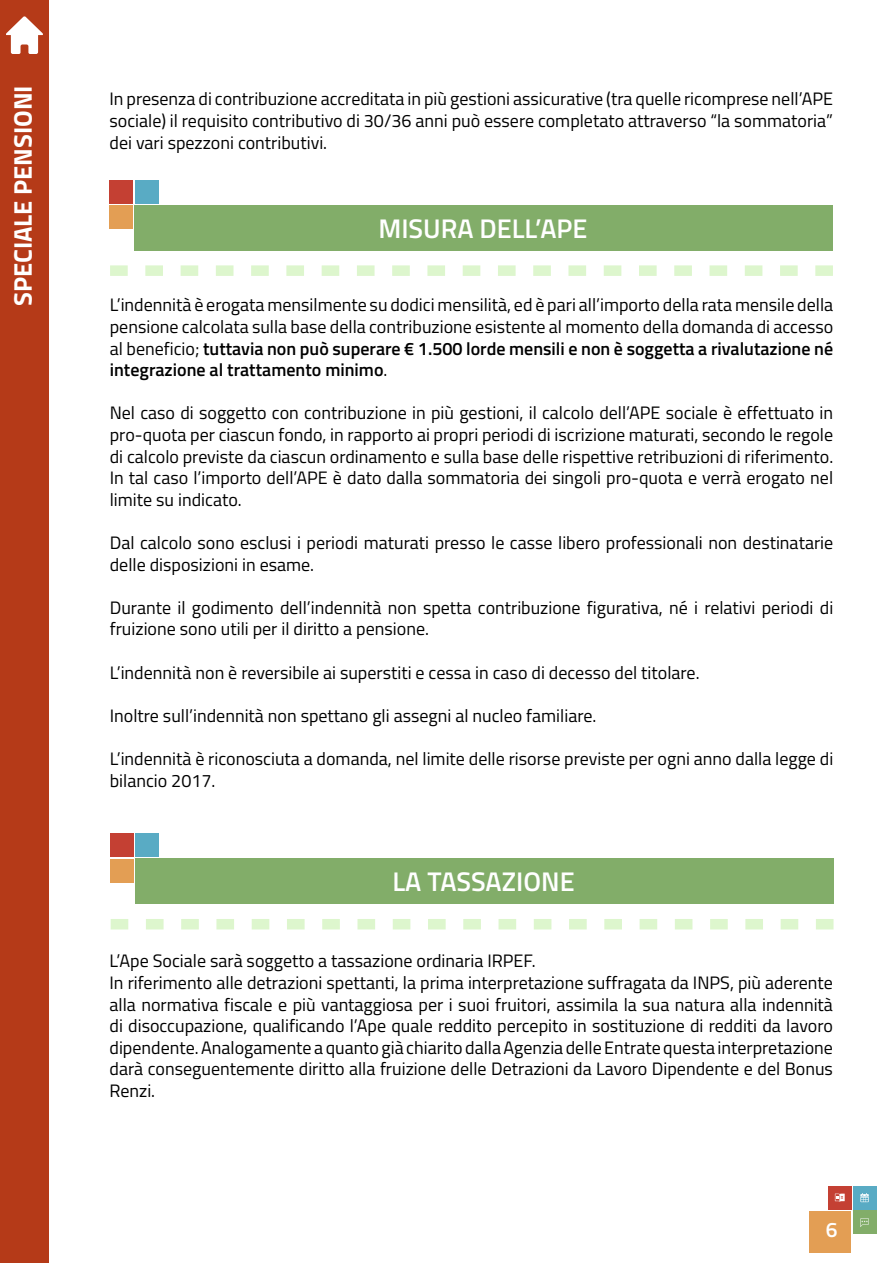
<style>
.page{position:relative;width:893px;height:1263px;background:#fff}
.page>*{position:absolute;margin:0;border:0;box-sizing:border-box;transform-origin:0 0}
.t1{font:600 27px "Titillium Web";color:#fff}
.t2{font:700 25.5px "Titillium Web";color:#fff}
.t3{font:600 21px "Titillium Web";color:#fff}
.t4{font:18px/21.6px "Titillium Web";color:#000}
.s1{font-weight:600}
</style>
<div class="page">
<div style="left:809px;top:1211px;width:42px;height:42px;background:#e39e54"></div>
<div style="left:828px;top:1186px;width:23px;height:23px;background:#c44033"></div>
<svg style="left:835px;top:1193px;width:10px;height:8px"></svg>
<div style="left:853px;top:1186px;width:23px;height:23px;background:#59abc4"></div>
<div style="left:853px;top:1211px;width:23px;height:23px;background:#82ad69"></div>
<svg style="left:860px;top:1193px;width:9px;height:9px"></svg>
<svg style="left:860px;top:1218px;width:9px;height:9px"></svg>
<div style="left:0;top:0;width:49px;height:1263px;background:#b53a18"></div>
<svg style="left:6px;top:16px;width:37px;height:38px"></svg>
<div style="left:110px;top:205px;width:23px;height:24px;background:#e39e54"></div>
<div style="left:110px;top:180px;width:23px;height:24px;background:#c44033"></div>
<div style="left:135px;top:180px;width:23px;height:24px;background:#59abc4"></div>
<div style="left:135px;top:205px;width:698px;height:45px;background:#82ad69"></div>
<svg style="left:110px;top:265px;width:723px;height:11px"></svg>
<div style="left:110px;top:859px;width:24px;height:24px;background:#e39e54"></div>
<div style="left:110px;top:834px;width:24px;height:23px;background:#c44033"></div>
<div style="left:135px;top:834px;width:24px;height:23px;background:#59abc4"></div>
<div style="left:135px;top:859px;width:698px;height:45px;background:#82ad69"></div>
<svg style="left:111px;top:919px;width:722px;height:10px"></svg>
<h2 class="t2" style="left:3px;top:306px;width:222px;rotate:-90deg">SPECIALE PENSIONI</h2>
<p class="t4" style="left:110px;top:87px;width:725px;text-align:justify">In presenza di contribuzione accreditata in più gestioni assicurative (tra quelle ricomprese nell’APE sociale) il requisito contributivo di 30/36 anni può essere completato attraverso “la sommatoria” dei vari spezzoni contributivi.</p>
<h1 class="t1" style="left:378px;top:208px;width:211px">MISURA DELL’APE</h1>
<p class="t4" style="left:110px;top:293px;width:725px;text-align:justify">L’indennità è erogata mensilmente su dodici mensilità, ed è pari all’importo della rata mensile della pensione calcolata sulla base della contribuzione esistente al momento della domanda di accesso al beneficio; <span class="s1">tuttavia non può superare € 1.500 lorde mensili e non è soggetta a rivalutazione né integrazione al trattamento minimo</span>.</p>
<p class="t4" style="left:110px;top:401px;width:725px;text-align:justify">Nel caso di soggetto con contribuzione in più gestioni, il calcolo dell’APE sociale è effettuato in pro-quota per ciascun fondo, in rapporto ai propri periodi di iscrizione maturati, secondo le regole di calcolo previste da ciascun ordinamento e sulla base delle rispettive retribuzioni di riferimento.<br>In tal caso l’importo dell’APE è dato dalla sommatoria dei singoli pro-quota e verrà erogato nel limite su indicato.</p>
<p class="t4" style="left:110px;top:531px;width:725px">Dal calcolo sono esclusi i periodi maturati presso le casse libero professionali non destinatarie delle disposizioni in esame.</p>
<p class="t4" style="left:110px;top:596px;width:725px">Durante il godimento dell’indennità non spetta contribuzione figurativa, né i relativi periodi di fruizione sono utili per il diritto a pensione.</p>
<p class="t4" style="left:110px;top:660px;width:591px">L’indennità non è reversibile ai superstiti e cessa in caso di decesso del titolare.</p>
<p class="t4" style="left:110px;top:704px;width:488px">Inoltre sull’indennità non spettano gli assegni al nucleo familiare.</p>
<p class="t4" style="left:110px;top:747px;width:725px">L’indennità è riconosciuta a domanda, nel limite delle risorse previste per ogni anno dalla legge di bilancio 2017.</p>
<h1 class="t1" style="left:392px;top:862px;width:184px">LA TASSAZIONE</h1>
<p class="t4" style="left:110px;top:949px;width:725px">L’Ape Sociale sarà soggetto a tassazione ordinaria IRPEF.<br>In riferimento alle detrazioni spettanti, la prima interpretazione suffragata da INPS, più aderente alla normativa fiscale e più vantaggiosa per i suoi fruitori, assimila la sua natura alla indennità di disoccupazione, qualificando l’Ape quale reddito percepito in sostituzione di redditi da lavoro dipendente. Analogamente a quanto già chiarito dalla Agenzia delle Entrate questa interpretazione darà conseguentemente diritto alla fruizione delle Detrazioni da Lavoro Dipendente e del Bonus Renzi.</p>
<p class="t3" style="left:826px;top:1214px;width:13px">6</p>
</div>
